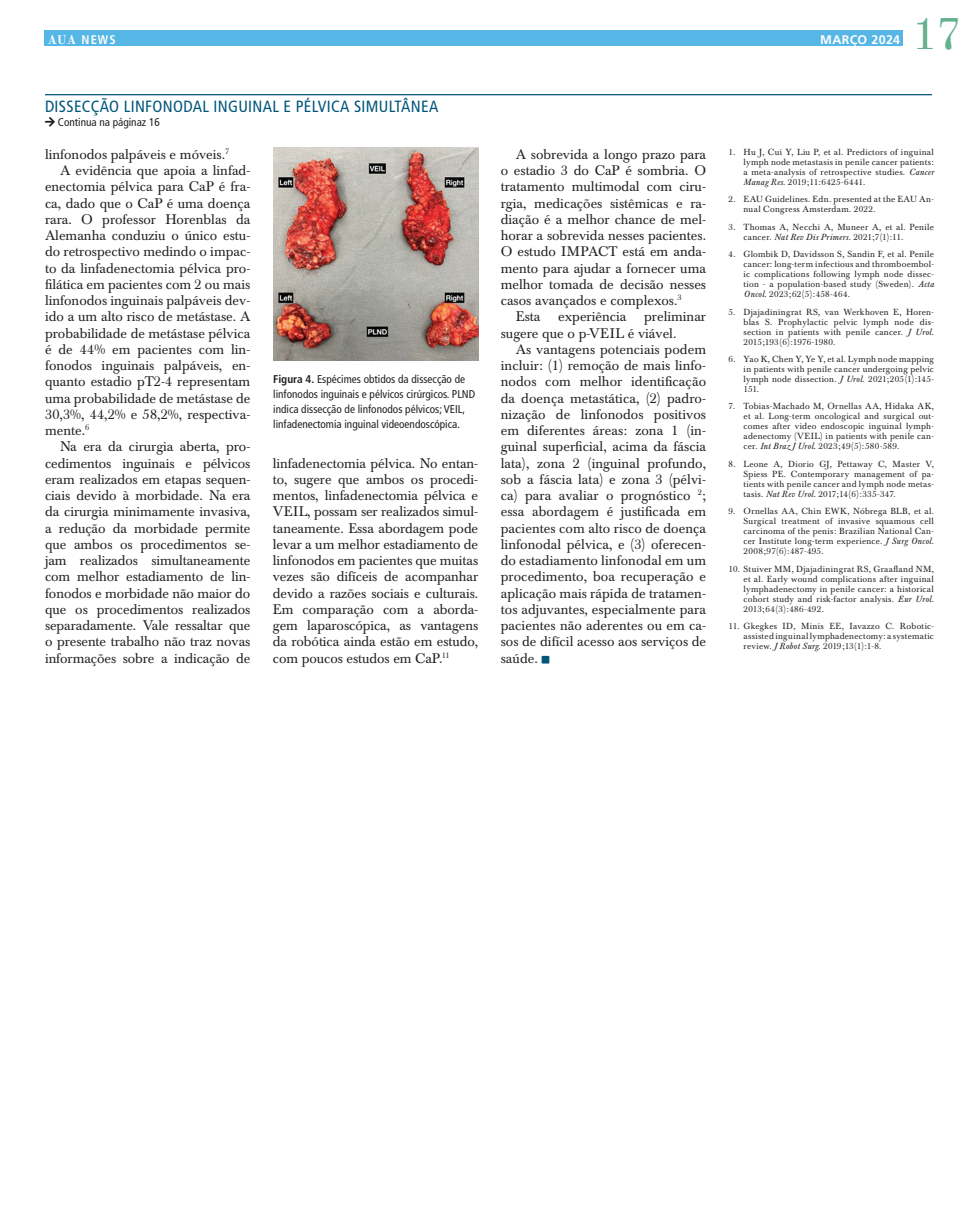
<style>
.page{position:relative;width:979px;height:1215px;background:#fff}
.page>*{position:absolute;margin:0;border:0;box-sizing:border-box;transform-origin:0 0}
.t1{font:45px "Old Standard TT";color:#65b18f}
.Continuation{font:condensed 16.25px "Frutiger LT Pro";letter-spacing:.02em;color:#00567a}
.Paragraph{font:13.75px/16.2px "Baskerville BE";color:#231f20;text-align:justify}
.t2{font:700 12.5px "Frutiger LT Pro";letter-spacing:.025em;color:#fff}
.t3{font:700 condensed 12.5px "Frutiger LT Pro";color:#fff}
.t4{font:condensed 11.25px/15px "Frutiger LT Pro";color:#231f20}
.t5{font:8.75px/10px "Baskerville BE";letter-spacing:.03em;color:#231f20;text-align:justify}
.s1{font-family:"Old Standard TT";font-stretch:normal}
.s2{font-weight:700}
.s3{font-style:italic}
</style>
<div class="page">
<div style="left:45px;top:31px;width:858px;height:15px;background:#56b7e7"></div>
<hr style="left:45px;top:94px;width:887px;height:1px;background:#00567a">
<img style="left:273px;top:148px;width:205px;height:213px">
<p class="t3" style="left:48px;top:32px;width:70px"><span class="s1">AUA</span> NEWS</p>
<p class="t2" style="left:820px;top:32px;width:81px">MARÇO 2024</p>
<h1 class="t1" style="left:912px;top:0;width:51px">17</h1>
<p class="Continuation" style="left:45px;top:97px;width:395px">DISSECÇÃO LINFONODAL INGUINAL E PÉLVICA SIMULTÂNEA</p>
<p class="t4" style="left:45px;top:114px;width:116px">□▼ Continua na páginaz 16</p>
<p class="Paragraph" style="left:45px;top:146px;width:186px">linfonodos palpáveis e móveis.<sup>7</sup></p>
<p class="Paragraph" style="left:45px;top:163px;width:207px;text-indent:15px">A evidência que apoia a linfad&shy;enectomia pélvica para CaP é fra&shy;ca, dado que o CaP é uma doença rara. O professor Horenblas da Alemanha conduziu o único estu&shy;do retrospectivo medindo o impac&shy;to da linfadenectomia pélvica pro&shy;filática em pacientes com 2 ou mais linfonodos inguinais palpáveis dev&shy;ido a um alto risco de metástase. A probabilidade de metástase pélvica é de 44% em pacientes com lin&shy;fonodos inguinais palpáveis, en&shy;quanto estadio pT2-4 representam uma probabilidade de metástase de 30,3%, 44,2% e 58,2%, respectiva&shy;mente.<sup>6</sup></p>
<p class="Paragraph" style="left:45px;top:439px;width:207px;text-indent:15px">Na era da cirurgia aberta, pro&shy;cedimentos inguinais e pélvicos eram realizados em etapas sequen&shy;ciais devido à morbidade. Na era da cirurgia minimamente invasiva, a redução da morbidade permite que ambos os procedimentos se&shy;jam realizados simultaneamente com melhor estadiamento de lin&shy;fonodos e morbidade não maior do que os procedimentos realizados separadamente. Vale ressaltar que o presente trabalho não traz novas informações sobre a indicação de</p>
<p class="t4" style="left:273px;top:371px;width:204px"><span class="s2">Figura 4.</span> Espécimes obtidos da dissecção de linfonodos inguinais e pélvicos cirúrgicos. PLND indica dissecção de linfonodos pélvicos; VEIL, linfadenectomia inguinal videoendoscópica.</p>
<p class="Paragraph" style="left:273px;top:455px;width:207px">linfadenectomia pélvica. No entan&shy;to, sugere que ambos os procedi&shy;mentos, linfadenectomia pélvica e VEIL, possam ser realizados simul&shy;taneamente. Essa abordagem pode levar a um melhor estadiamento de linfonodos em pacientes que muitas vezes são difíceis de acompanhar devido a razões sociais e culturais.<br>Em comparação com a aborda&shy;gem laparoscópica, as vantagens da robótica ainda estão em estudo, com poucos estudos em CaP.<sup>11</sup></p>
<p class="Paragraph" style="left:501px;top:146px;width:207px;text-indent:15px">A sobrevida a longo prazo para o estadio 3 do CaP é sombria. O tratamento multimodal com ciru&shy;rgia, medicações sistêmicas e ra&shy;diação é a melhor chance de mel&shy;horar a sobrevida nesses pacientes.<br>O estudo IMPACT está em anda&shy;mento para ajudar a fornecer uma melhor tomada de decisão nesses casos avançados e complexos.<sup>3</sup></p>
<p class="Paragraph" style="left:516px;top:309px;width:26px">Esta</p>
<p class="Paragraph" style="left:558px;top:309px;width:70px">experiência</p>
<p class="Paragraph" style="left:501px;top:309px;width:207px;text-indent:143px">preliminar sugere que o p-VEIL é viável.</p>
<p class="Paragraph" style="left:501px;top:341px;width:207px;text-indent:15px">As vantagens potenciais podem incluir: (1) remoção de mais linfo&shy;nodos com melhor identificação da doença metastática, (2) padro&shy;nização de linfonodos positivos em diferentes áreas: zona 1 (in&shy;guinal superficial, acima da fáscia lata), zona 2 (inguinal profundo, sob a fáscia lata) e zona 3 (pélvi&shy;ca) para avaliar o prognóstico <sup>2</sup>; essa abordagem é justificada em pacientes com alto risco de doença linfonodal pélvica, e (3) oferecen&shy;do estadiamento linfonodal em um procedimento, boa recuperação e aplicação mais rápida de tratamen&shy;tos adjuvantes, especialmente para pacientes não aderentes ou em ca&shy;sos de difícil acesso aos serviços de saúde.</p>
<p class="t5" style="left:743px;top:147px;width:192px;text-indent:-15px">1. Hu J, Cui Y, Liu P, et al. Predictors of inguinal lymph node metastasis in penile cancer patients: a meta-analysis of retrospective studies. <span class="s3">Cancer Manag Res</span>. 2019;11:6425-6441.</p>
<p class="t5" style="left:743px;top:195px;width:192px;text-indent:-15px">2. EAU Guidelines. Edn. presented at the EAU An&shy;nual Congress Amsterdam. 2022.</p>
<p class="t5" style="left:743px;top:222px;width:192px;text-indent:-15px">3. Thomas A, Necchi A, Muneer A, et al. Penile cancer. <span class="s3">Nat Rev Dis Primers</span>. 2021;7(1):11.</p>
<p class="t5" style="left:743px;top:249px;width:192px;text-indent:-15px">4. Glombik D, Davidsson S, Sandin F, et al. Penile cancer: long-term infectious and thromboembol&shy;ic complications following lymph node dissec&shy;tion - a population-based study (Sweden). <span class="s3">Acta Oncol</span>. 2023;62(5):458-464.</p>
<p class="t5" style="left:743px;top:307px;width:192px;text-indent:-15px">5. Djajadiningrat RS, van Werkhoven E, Horen&shy;blas S. Prophylactic pelvic lymph node dis&shy;section in patients with penile cancer. <span class="s3">J Urol</span>.<br>2015;193(6):1976-1980.</p>
<p class="t5" style="left:743px;top:354px;width:192px;text-indent:-15px">6. Yao K, Chen Y, Ye Y, et al. Lymph node mapping in patients with penile cancer undergoing pelvic lymph node dissection. <span class="s3">J Urol</span>. 2021;205(1):145- 151.</p>
<p class="t5" style="left:743px;top:402px;width:192px;text-indent:-15px">7. Tobias-Machado M, Ornellas AA, Hidaka AK, et al. Long-term oncological and surgical out&shy;comes after video endoscopic inguinal lymph&shy;adenectomy (VEIL) in patients with penile can&shy;cer. <span class="s3">Int Braz J Urol</span>. 2023;49(5):580-589.</p>
<p class="t5" style="left:743px;top:459px;width:192px;text-indent:-15px">8. Leone A, Diorio GJ, Pettaway C, Master V, Spiess PE. Contemporary management of pa&shy;tients with penile cancer and lymph node metas&shy;tasis. <span class="s3">Nat Rev Urol</span>. 2017;14(6):335-347.</p>
<p class="t5" style="left:743px;top:506px;width:192px;text-indent:-15px">9. Ornellas AA, Chin EWK, Nóbrega BLB, et al.<br>Surgical treatment of invasive squamous cell carcinoma of the penis: Brazilian National Can&shy;cer Institute long-term experience. <span class="s3">J Surg Oncol</span>.<br>2008;97(6):487-495.</p>
<p class="t5" style="left:743px;top:564px;width:192px;text-indent:-15px">10. Stuiver MM, Djajadiningrat RS, Graafland NM, et al. Early wound complications after inguinal lymphadenectomy in penile cancer: a historical cohort study and risk-factor analysis. <span class="s3">Eur Urol</span>.<br>2013;64(3):486-492.</p>
<p class="t5" style="left:743px;top:621px;width:192px;text-indent:-15px">11. Gkegkes ID, Minis EE, Iavazzo C. Robotic&shy;assisted inguinal lymphadenectomy: a systematic review. <span class="s3">J Robot Surg</span>. 2019;13(1):1-8.</p>
</div>
